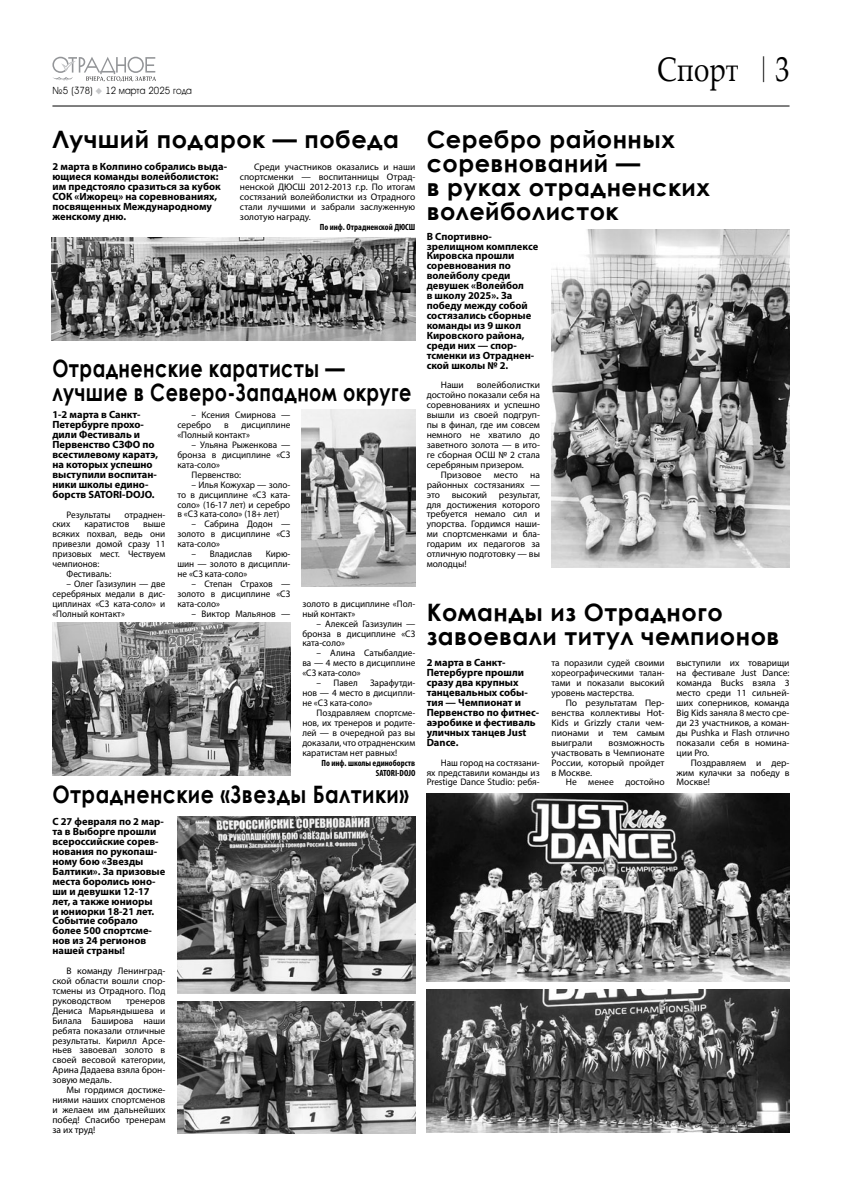
<style>
.page{position:relative;width:842px;height:1191px;background:#fff}
.page>*{position:absolute;margin:0;border:0;box-sizing:border-box;transform-origin:0 0}
.t1{font:34px "Palatino Linotype";color:#000;scale:.8 1}
.t2{font:700 24px/24px "Century Gothic";letter-spacing:.02em;color:#000}
.t3{font:700 24px/24px "Century Gothic";letter-spacing:.02em;color:#000;scale:.8 1}
.t4{font:700 24px "Century Gothic";letter-spacing:.02em;color:#000;scale:.86 1}
.t5{font:700 10.5px/9.9px "Myriad Pro";color:#000}
.t6{font:300 10px "a Avante Rough";color:#000;scale:.95 1}
.t7{font:9.5px/9.9px "Myriad Pro";color:#000;text-align:justify}
.t8{font:700 condensed 9px/9.9px "Myriad Pro";color:#000;text-align:right}
.s1{color:#c7c8ca}
.s2{font-family:"Times New Roman";font-size:28px}
.s3{font-size:35px}
</style>
<div class="page">
<hr style="left:52px;top:106px;width:737px;height:1px;background:#000">
<svg style="left:52px;top:57px;width:104px;height:25px"></svg>
<img style="left:551px;top:230px;width:238px;height:337px">
<img style="left:51px;top:237px;width:364px;height:103px">
<img style="left:178px;top:816px;width:237px;height:178px">
<img style="left:177px;top:1001px;width:238px;height:132px">
<img style="left:427px;top:989px;width:362px;height:143px">
<img style="left:427px;top:794px;width:362px;height:188px">
<img style="left:302px;top:409px;width:113px;height:178px">
<img style="left:52px;top:623px;width:239px;height:152px">
<p class="t6" style="left:52px;top:85px;width:148px">№ 5 (378) <span class="s1">◆</span> 12 марта 2025 года</p>
<h1 class="t1" style="left:657px;top:45px;width:166px">Спорт <span class="s2">|</span> <span class="s3">3</span></h1>
<h2 class="t2" style="left:52px;top:127px;width:348px">Лучший подарок — победа</h2>
<p class="t5" style="left:53px;top:161px;width:176px">2 марта в Колпино собрались выда&shy;ющиеся команды волейболисток: им предстояло сразиться за кубок<br>СОК «Ижорец» на соревнованиях, посвященных Международному женскому дню.</p>
<p class="t7" style="left:240px;top:162px;width:177px;text-indent:14px">Среди участников оказались и наши спортсменки — воспитанницы Отрад&shy;ненской ДЮСШ 2012-2013 г.р. По итогам состязаний волейболистки из Отрадного стали лучшими и забрали заслуженную золотую награду.</p>
<p class="t8" style="left:320px;top:221px;width:97px">По инф. Отрадненской ДЮСШ</p>
<h2 class="t3" style="left:52px;top:355px;width:450px">Отрадненские каратисты — лучшие в Северо-Западном округе</h2>
<p class="t5" style="left:52px;top:409px;width:107px">1-2 марта в Санкт-<br>Петербурге прохо&shy;дили Фестиваль и<br>Первенство СЗФО по всестилевому каратэ, на которых успешно выступили воспитан&shy;ники школы едино&shy;борств SATORI-DOJO.</p>
<p class="t7" style="left:67px;top:509px;width:46px">Результаты</p>
<p class="t7" style="left:125px;top:509px;width:42px">отраднен-</p>
<p class="t7" style="left:52px;top:519px;width:19px">ских</p>
<p class="t7" style="left:84px;top:519px;width:46px">каратистов</p>
<p class="t7" style="left:143px;top:519px;width:24px">выше</p>
<p class="t7" style="left:52px;top:529px;width:114px">всяких похвал, ведь они</p>
<p class="t7" style="left:52px;top:539px;width:114px">привезли домой сразу 11</p>
<p class="t7" style="left:52px;top:549px;width:114px">призовых мест. Чествуем</p>
<p class="t7" style="left:52px;top:559px;width:49px">чемпионов:</p>
<p class="t7" style="left:67px;top:569px;width:46px">Фестиваль:</p>
<p class="t7" style="left:52px;top:578px;width:114px;text-indent:14px">– Олег Газизулин — две серебряных медали в дис&shy;циплинах «СЗ ката-соло» и «Полный контакт»</p>
<p class="t7" style="left:177px;top:410px;width:114px;text-indent:14px">– Ксения Смирнова — серебро</p>
<p class="t7" style="left:177px;top:420px;width:114px;text-indent:64px">дисциплине «Полный контакт»</p>
<p class="t7" style="left:192px;top:440px;width:100px">– Ульяна Рыженкова —</p>
<p class="t7" style="left:177px;top:449px;width:114px">бронза в дисциплине «СЗ</p>
<p class="t7" style="left:177px;top:459px;width:44px">ката-соло»</p>
<p class="t7" style="left:192px;top:469px;width:51px">Первенство:</p>
<p class="t7" style="left:177px;top:479px;width:114px;text-indent:14px">– Илья Кожухар — золо&shy;то в дисциплине «СЗ ката&shy;соло» (16-17 лет) и серебро в «СЗ ката-соло» (18+ лет)</p>
<p class="t7" style="left:177px;top:519px;width:114px;text-indent:14px">– Сабрина Додон — золото в дисциплине «СЗ ката-соло»</p>
<p class="t7" style="left:192px;top:549px;width:62px">– Владислав</p>
<p class="t7" style="left:224px;top:420px;width:6px">в</p>
<p class="t7" style="left:177px;top:549px;width:114px;text-indent:88px">Кирю&shy;шин — золото в дисципли&shy;не «СЗ ката-соло»</p>
<p class="t7" style="left:177px;top:578px;width:114px;text-indent:14px">– Степан Страхов — золото в дисциплине «СЗ ката-соло»</p>
<p class="t7" style="left:192px;top:608px;width:100px">– Виктор Мальянов —</p>
<p class="t7" style="left:302px;top:598px;width:114px">золото в дисциплине «Пол&shy;ный контакт»</p>
<p class="t7" style="left:302px;top:618px;width:114px;text-indent:14px">– Алексей Газизулин — бронза в дисциплине «СЗ ката-соло»</p>
<p class="t7" style="left:302px;top:648px;width:114px;text-indent:14px">– Алина Сатыбалдие&shy;ва — 4 место в дисциплине «СЗ ката-соло»</p>
<p class="t7" style="left:317px;top:678px;width:43px">– Павел</p>
<p class="t7" style="left:302px;top:678px;width:114px;text-indent:68px">Зарафутди&shy;нов — 4 место в дисципли&shy;не «СЗ ката-соло»</p>
<p class="t7" style="left:302px;top:707px;width:114px;text-indent:14px">Поздравляем спортсме&shy;нов, их тренеров и родите&shy;лей — в очередной раз вы доказали, что отрадненским каратистам нет равных!</p>
<p class="t8" style="left:321px;top:757px;width:95px">По инф. школы единоборств<br>SATORI-DOJO</p>
<h2 class="t4" style="left:52px;top:776px;width:416px">Отрадненские «Звезды Балтики»</h2>
<p class="t5" style="left:52px;top:816px;width:114px">С 27 февраля по 2 мар&shy;та в Выборге прошли всероссийские сорев&shy;нования по рукопаш&shy;ному бою «Звезды<br>Балтики». За призовые места боролись юно&shy;ши и девушки 12-17 лет, а также юниоры<br>и юниорки 18-21 лет.<br>Событие собрало более 500 спортсме&shy;нов из 24 регионов нашей страны!</p>
<p class="t7" style="left:52px;top:965px;width:114px;text-indent:14px">В команду Ленинград&shy;ской области вошли спор&shy;тсмены из Отрадного. Под руководством</p>
<p class="t7" style="left:52px;top:995px;width:114px;text-indent:74px">тренеров Дениса Марьяндышева и Билала Баширова наши ребята показали отличные результаты. Кирилл Арсе&shy;ньев завоевал золото в своей весовой категории, Арина Дадаева взяла брон&shy;зовую медаль.</p>
<p class="t7" style="left:52px;top:1084px;width:114px;text-indent:14px">Мы гордимся достиже&shy;ниями наших спортсменов и желаем им дальнейших побед! Спасибо тренерам за их труд!</p>
<h2 class="t2" style="left:427px;top:127px;width:285px">Серебро районных соревнований —<br>в руках отрадненских волейболисток</h2>
<p class="t5" style="left:427px;top:231px;width:113px">В Спортивно&shy;зрелищном комплексе<br>Кировска прошли соревнования по волейболу среди девушек «Волейбол<br>в школу 2025». За победу между собой состязались сборные команды из 9 школ<br>Кировского района, среди них — спор&shy;тсменки из Отраднен&shy;ской школы № 2.</p>
<p class="t7" style="left:441px;top:380px;width:25px">Наши</p>
<p class="t7" style="left:477px;top:380px;width:65px">волейболистки</p>
<p class="t7" style="left:427px;top:390px;width:115px">достойно показали себя на</p>
<p class="t7" style="left:427px;top:400px;width:115px">соревнованиях и успешно</p>
<p class="t7" style="left:427px;top:410px;width:115px">вышли из своей подгруп-</p>
<p class="t7" style="left:427px;top:420px;width:115px">пы в финал, где им совсем</p>
<p class="t7" style="left:427px;top:430px;width:115px">немного не хватило до</p>
<p class="t7" style="left:427px;top:440px;width:115px">заветного золота — в ито-</p>
<p class="t7" style="left:427px;top:449px;width:115px">ге сборная ОСШ № 2 стала</p>
<p class="t7" style="left:427px;top:459px;width:99px">серебряным призером.</p>
<p class="t7" style="left:441px;top:469px;width:42px">Призовое</p>
<p class="t7" style="left:494px;top:469px;width:26px">место</p>
<p class="t7" style="left:427px;top:469px;width:115px;text-indent:104px">на районных состязаниях — это высокий результат, для достижения которого требуется немало сил и упорства. Гордимся наши&shy;ми спортсменками и бла&shy;годарим их педагогов за отличную подготовку — вы молодцы!</p>
<h2 class="t2" style="left:427px;top:599px;width:354px">Команды из Отрадного завоевали титул чемпионов</h2>
<p class="t5" style="left:427px;top:657px;width:114px">2 марта в Санкт-<br>Петербурге прошли сразу два крупных танцевальных собы&shy;тия — Чемпионат и<br>Первенство по фитнес&shy;аэробике и фестиваль уличных танцев Just<br>Dance.</p>
<p class="t7" style="left:427px;top:757px;width:114px;text-indent:14px">Наш город на состязани&shy;ях представили команды из Prestige Dance Studio: ребя-</p>
<p class="t7" style="left:552px;top:658px;width:114px">та поразили судей своими хореографическими талан&shy;тами и показали высокий уровень мастерства.</p>
<p class="t7" style="left:552px;top:698px;width:114px;text-indent:14px">По результатам Пер&shy;венства коллективы Hot-Kids и Grizzly стали чем&shy;пионами и тем самым выиграли</p>
<p class="t7" style="left:552px;top:737px;width:114px;text-indent:57px">возможность участвовать в Чемпионате России, который пройдет в Москве.</p>
<p class="t7" style="left:566px;top:777px;width:100px">Не менее достойно</p>
<p class="t7" style="left:677px;top:658px;width:114px">выступили их товарищи на фестивале Just Dance: команда Bucks взяла 3 место среди 11 сильней&shy;ших соперников, команда Big Kids заняла 8 место сре&shy;ди 23 участников, а коман&shy;ды Pushka и Flash отлично показали себя в номина&shy;ции Pro.</p>
<p class="t7" style="left:677px;top:757px;width:114px;text-indent:14px">Поздравляем и дер&shy;жим кулачки за победу в Москве!</p>
</div>
